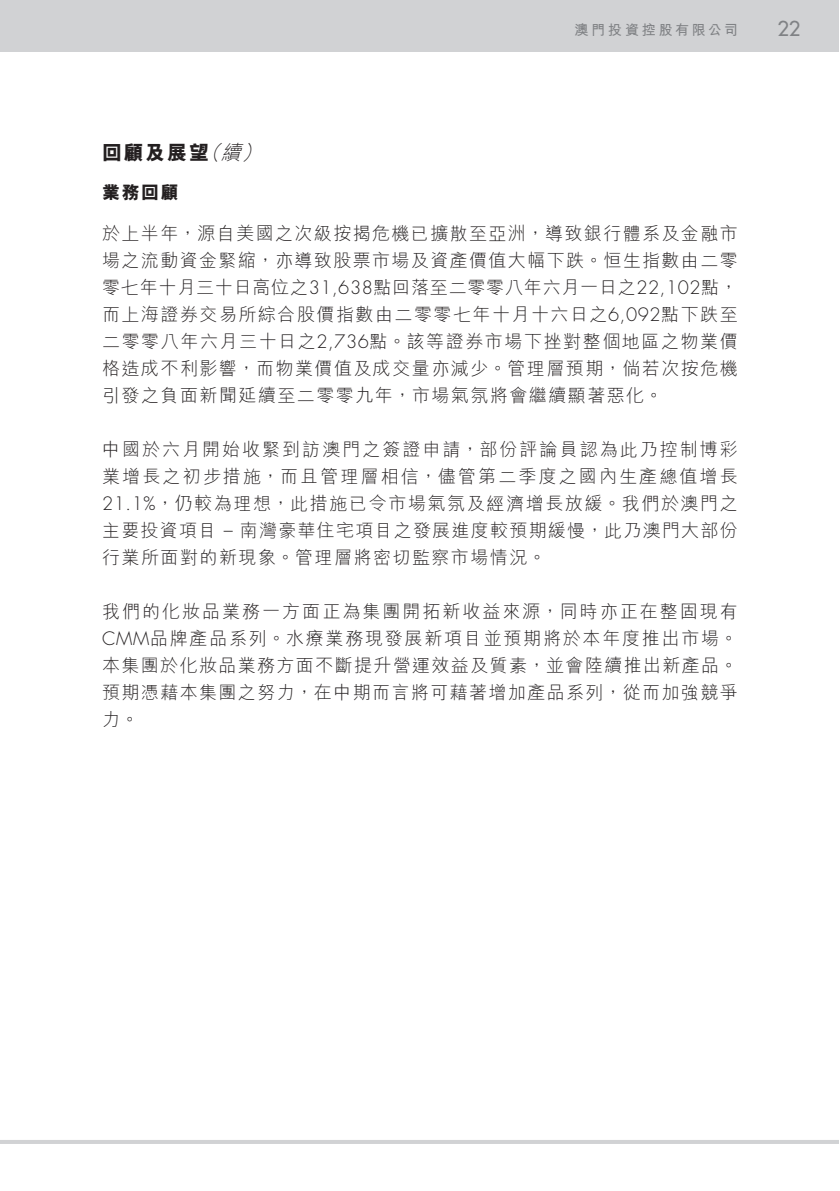
<style>
.page{position:relative;width:840px;height:1191px;background:#fff}
.page>*{position:absolute;margin:0;border:0;box-sizing:border-box;transform-origin:0 0}
.t1{font:20px "M Hei HK Xbold B5 pc H";letter-spacing:.085em;color:#231f20}
.t2{font:500 20px "Futura Std";color:#808285}
.t3{font:18px/27px "M Hei HK Light B5 pc H";letter-spacing:.075em;color:#231f20;text-align:justify}
.t4{font:18px "M Hei HK Xbold B5 pc H";color:#231f20}
.t5{font:14px "M Hei HK Bold B5 pc H";letter-spacing:.185em;color:#808285}
.s1{font-family:"M Hei HK Light B5 pc H";font-style:italic}
.s2{font-family:"Futura Std";font-weight:300}
</style>
<div class="page">
<div style="left:0;top:1px;width:838px;height:50px;background:#d1d2d4"></div>
<hr style="left:0;top:1140px;width:838px;height:4px;background:#d1d2d4">
<p class="t5" style="left:574px;top:19px;width:165px">澳門投資控股有限公司</p>
<p class="t2" style="left:777px;top:16px;width:24px">22</p>
<p class="t1" style="left:102px;top:139px;width:168px">回顧及展望<span class="s1">（續）</span></p>
<p class="t4" style="left:102px;top:180px;width:78px">業務回顧</p>
<p class="t3" style="left:102px;top:219px;width:637px">於上半年，源自美國之次級按揭危機已擴散至亞洲，導致銀行體系及金融市場之流動資金緊縮，亦導致股票市場及資產價值大幅下跌。恒生指數由二零零七年十月三十日高位之<span class="s2">31,638</span>點回落至二零零八年六月一日之<span class="s2">22,102</span>點，而上海證券交易所綜合股價指數由二零零七年十月十六日之<span class="s2">6,092</span>點下跌至二零零八年六月三十日之<span class="s2">2,736</span>點。該等證券市場下挫對整個地區之物業價格造成不利影響，而物業價值及成交量亦減少。管理層預期，倘若次按危機引發之負面新聞延續至二零零九年，市場氣氛將會繼續顯著惡化。</p>
<p class="t3" style="left:102px;top:435px;width:637px">中國於六月開始收緊到訪澳門之簽證申請，部份評論員認為此乃控制博彩業增長之初步措施，而且管理層相信，儘管第二季度之國內生產總值增長<span class="s2">21.1%</span>，仍較為理想，此措施已令市場氣氛及經濟增長放緩。我們於澳門之主要投資項目 <span class="s2">–</span> 南灣豪華住宅項目之發展進度較預期緩慢，此乃澳門大部份行業所面對的新現象。管理層將密切監察市場情況。</p>
<p class="t3" style="left:102px;top:597px;width:636px">我們的化妝品業務一方面正為集團開拓新收益來源，同時亦正在整固現有<span class="s2">CMM</span>品牌產品系列。水療業務現發展新項目並預期將於本年度推出市場。本集團於化妝品業務方面不斷提升營運效益及質素，並會陸續推出新產品。預期憑藉本集團之努力，在中期而言將可藉著增加產品系列，從而加強競爭力。</p>
</div>
